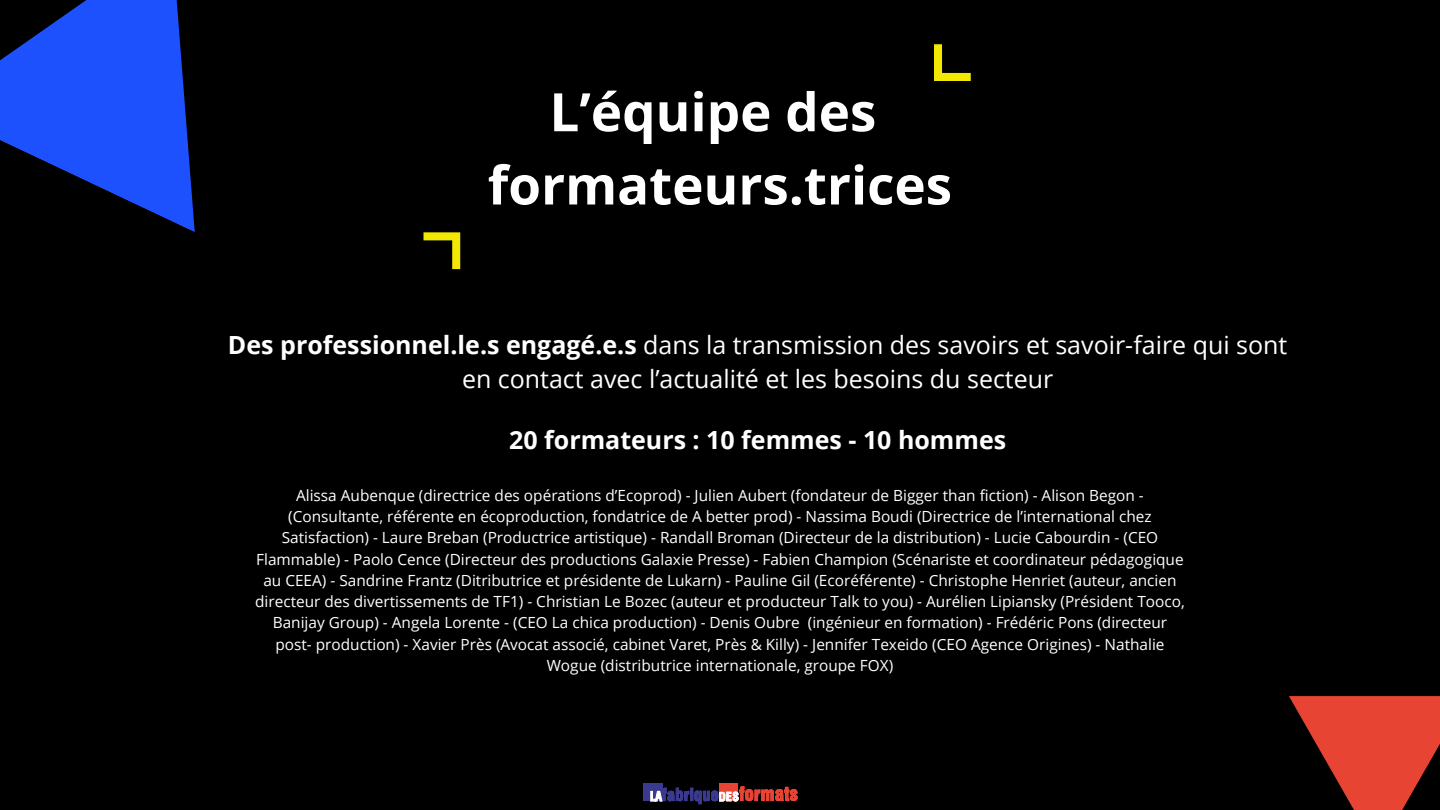
<style>
.page{position:relative;width:1440px;height:810px;background:#000}
.page>*{position:absolute;margin:0;border:0;box-sizing:border-box;transform-origin:0 0}
.t1{font:700 53px "Open Sans";color:#fff}
.t2{font:25px/34.5px "Open Sans";color:#fff;text-align:center}
.t3{font:700 25px "Open Sans";color:#fff}
.t4{font:15.4px/21.3px "Open Sans";color:#fff;text-align:center}
.s1{font-weight:700}
</style>
<div class="page">
<div style="left:643px;top:783px;width:19px;height:18px;background:#3b3a8e"></div>
<div style="left:720px;top:783px;width:18px;height:18px;background:#e74433"></div>
<svg style="left:650px;top:786px;width:147px;height:18px"></svg>
<svg style="left:1289px;top:696px;width:151px;height:114px;fill:#e74433"></svg>
<svg style="left:0;top:0;width:195px;height:232px"></svg>
<svg style="left:423px;top:232px;width:37px;height:37px"></svg>
<svg style="left:934px;top:44px;width:37px;height:37px"></svg>
<p class="t1" style="left:549px;top:75px;width:328px">L’équipe des</p>
<p class="t1" style="left:488px;top:148px;width:466px">formateurs.trices</p>
<p class="t2" style="left:228px;top:327px;width:1061px"><span class="s1">Des professionnel.le.s engagé.e.s</span> dans la transmission des savoirs et savoir-faire qui sont en contact avec l’actualité et les besoins du secteur</p>
<p class="t3" style="left:509px;top:422px;width:499px">20 formateurs : 10 femmes - 10 hommes</p>
<p class="t4" style="left:255px;top:484px;width:931px">Alissa Aubenque (directrice des opérations d’Ecoprod) - Julien Aubert (fondateur de Bigger than fiction) - Alison Begon - (Consultante, référente en écoproduction, fondatrice de A better prod) - Nassima Boudi (Directrice de l’international chez Satisfaction) - Laure Breban (Productrice artistique) - Randall Broman (Directeur de la distribution) - Lucie Cabourdin - (CEO Flammable) - Paolo Cence (Directeur des productions Galaxie Presse) - Fabien Champion (Scénariste et coordinateur pédagogique au CEEA) - Sandrine Frantz (Ditributrice et présidente de Lukarn) - Pauline Gil (Ecoréférente) - Christophe Henriet (auteur, ancien directeur des divertissements de TF1) - Christian Le Bozec (auteur et producteur Talk to you) - Aurélien Lipiansky (Président Tooco, Banijay Group) - Angela Lorente - (CEO La chica production) - Denis Oubre (ingénieur en formation) - Frédéric Pons (directeur post- production) - Xavier Près (Avocat associé, cabinet Varet, Près &amp; Killy) - Jennifer Texeido (CEO Agence Origines) - Nathalie Wogue (distributrice internationale, groupe FOX)</p>
</div>
